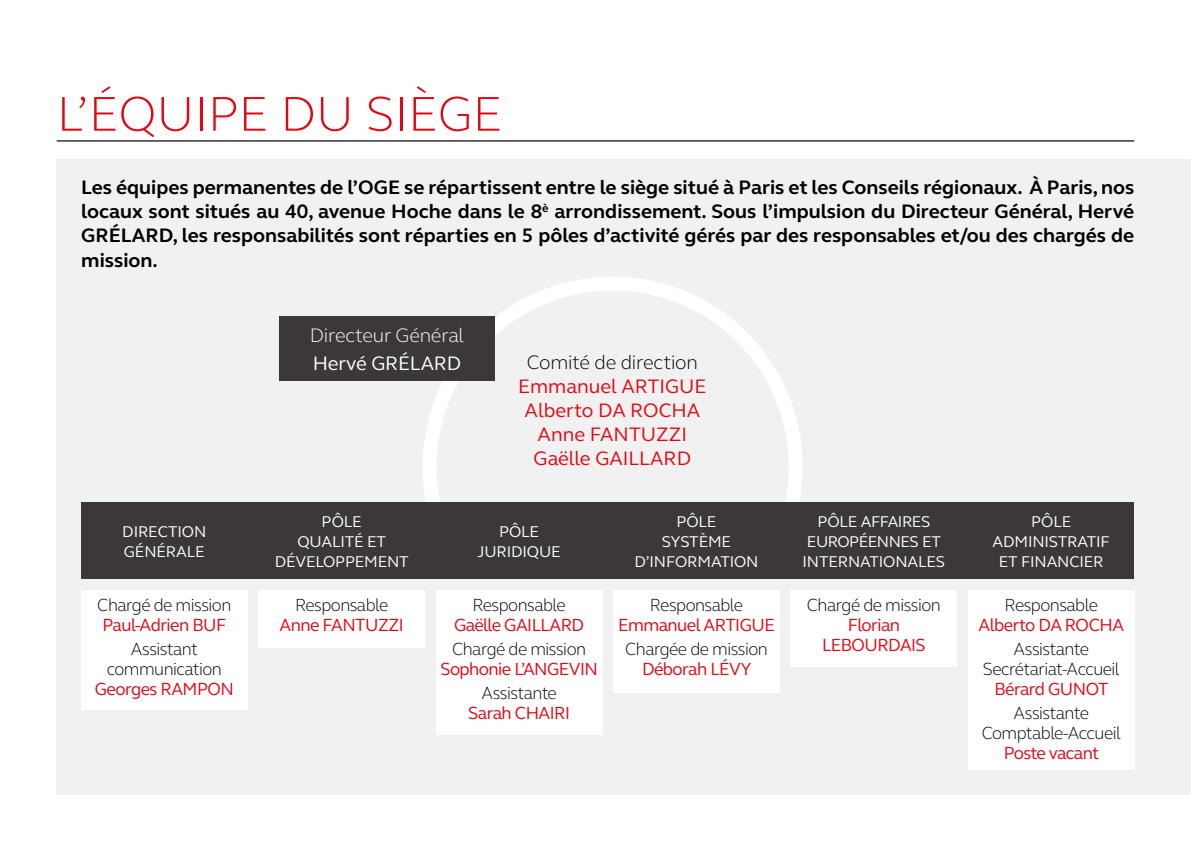
<style>
.page{position:relative;width:1191px;height:851px;background:#fff}
.page>*{position:absolute;margin:0;border:0;box-sizing:border-box;transform-origin:0 0}
.t1{font:300 50px "FS Elliot";color:#e30613}
.t2{font:700 20px/24px "FS Elliot";color:#000;text-align:justify}
.t3{font:20px/24px "FS Elliot";color:#e30613;text-align:center}
.t4{font:300 20px "FS Elliot";letter-spacing:-.01em;color:#000}
.t5{font:300 20px "FS Elliot";letter-spacing:-.01em;color:#fff}
.t6{font:20px "FS Elliot";letter-spacing:-.01em;color:#fff}
.t7{font:300 18px/20px "FS Elliot";letter-spacing:-.03em;color:#000;text-align:center}
.t8{font:18px/20px "FS Elliot";letter-spacing:-.03em;color:#e30613;text-align:center}
.t9{font:16px/20px "FS Elliot";letter-spacing:-.01em;color:#fff;text-align:center}
.t10{font:16px/20px "FS Elliot";letter-spacing:-.03em;color:#fff;text-align:center}
</style>
<div class="page">
<div style="left:57px;top:159px;width:1134px;height:635px;background:#f2f1f1"></div>
<div style="left:422px;top:276px;width:380px;height:380px;border:14px solid #fff;border-radius:50%"></div>
<div style="left:408px;top:511px;width:423px;height:223px;background:#f2f1f1"></div>
<hr style="left:57px;top:140px;width:1077px;height:1px;background:#000">
<div style="left:279px;top:317px;width:215px;height:64px;background:#3c3839"></div>
<div style="left:81px;top:502px;width:1053px;height:76px;background:#3c3839"></div>
<div style="left:81px;top:590px;width:166px;height:119px;background:#fff"></div>
<div style="left:259px;top:590px;width:166px;height:57px;background:#fff"></div>
<div style="left:613px;top:590px;width:166px;height:102px;background:#fff"></div>
<div style="left:791px;top:590px;width:166px;height:76px;background:#fff"></div>
<div style="left:968px;top:590px;width:166px;height:179px;background:#fff"></div>
<div style="left:436px;top:590px;width:166px;height:144px;background:#fff"></div>
<h1 class="t1" style="left:57px;top:80px;width:447px">L’ÉQUIPE DU SIÈGE</h1>
<p class="t2" style="left:81px;top:175px;width:1054px">Les équipes permanentes de l’OGE se répartissent entre le siège situé à Paris et les Conseils régionaux. À Paris, nos locaux sont situés au 40, avenue Hoche dans le 8<sup>è</sup> arrondissement. Sous l’impulsion du Directeur Général, Hervé GRÉLARD, les responsabilités sont réparties en 5 pôles d’activité gérés par des responsables et/ou des chargés de mission.</p>
<p class="t9" style="left:122px;top:521px;width:85px;text-align:left">DIRECTION<br>GÉNÉRALE</p>
<p class="t7" style="left:97px;top:594px;width:135px">Chargé de mission</p>
<p class="t8" style="left:102px;top:614px;width:125px">Paul-Adrien BUF</p>
<p class="t7" style="left:107px;top:638px;width:117px">Assistant communication</p>
<p class="t8" style="left:95px;top:678px;width:140px">Georges RAMPON</p>
<p class="t5" style="left:310px;top:322px;width:155px">Directeur Général</p>
<p class="t6" style="left:313px;top:350px;width:150px">Hervé GRÉLARD</p>
<p class="t4" style="left:527px;top:348px;width:173px">Comité de direction</p>
<p class="t3" style="left:518px;top:373px;width:190px">Emmanuel ARTIGUE<br>Alberto DA ROCHA<br>Anne FANTUZZI<br>Gaëlle GAILLARD</p>
<p class="t9" style="left:275px;top:511px;width:136px">PÔLE<br>QUALITÉ ET<br>DÉVELOPPEMENT</p>
<p class="t9" style="left:477px;top:521px;width:85px">PÔLE<br>JURIDIQUE</p>
<p class="t9" style="left:634px;top:511px;width:126px">PÔLE<br>SYSTÈME<br>D’INFORMATION</p>
<p class="t10" style="left:802px;top:511px;width:144px">PÔLE AFFAIRES<br>EUROPÉENNES ET<br>INTERNATIONALES</p>
<p class="t9" style="left:992px;top:511px;width:119px">PÔLE<br>ADMINISTRATIF<br>ET FINANCIER</p>
<p class="t7" style="left:295px;top:594px;width:95px">Responsable</p>
<p class="t8" style="left:279px;top:614px;width:126px">Anne FANTUZZI</p>
<p class="t7" style="left:472px;top:594px;width:95px">Responsable</p>
<p class="t8" style="left:454px;top:614px;width:132px">Gaëlle GAILLARD</p>
<p class="t7" style="left:452px;top:638px;width:135px">Chargé de mission</p>
<p class="t8" style="left:440px;top:658px;width:159px">Sophonie L’ANGEVIN</p>
<p class="t7" style="left:481px;top:682px;width:77px">Assistante</p>
<p class="t8" style="left:468px;top:702px;width:103px">Sarah CHAIRI</p>
<p class="t7" style="left:650px;top:594px;width:95px">Responsable</p>
<p class="t8" style="left:618px;top:614px;width:158px">Emmanuel ARTIGUE</p>
<p class="t7" style="left:625px;top:637px;width:144px">Chargée de mission</p>
<p class="t8" style="left:642px;top:658px;width:111px">Déborah LÉVY</p>
<p class="t7" style="left:807px;top:593px;width:135px">Chargé de mission</p>
<p class="t8" style="left:822px;top:614px;width:105px">Florian<br>LEBOURDAIS</p>
<p class="t7" style="left:1004px;top:593px;width:95px">Responsable</p>
<p class="t8" style="left:978px;top:614px;width:147px">Alberto DA ROCHA</p>
<p class="t7" style="left:983px;top:637px;width:138px">Assistante<br>Secrétariat-Accueil</p>
<p class="t8" style="left:994px;top:678px;width:116px">Bérard GUNOT</p>
<p class="t7" style="left:981px;top:701px;width:141px">Assistante<br>Comptable-Accueil</p>
<p class="t8" style="left:1003px;top:742px;width:97px">Poste vacant</p>
</div>
